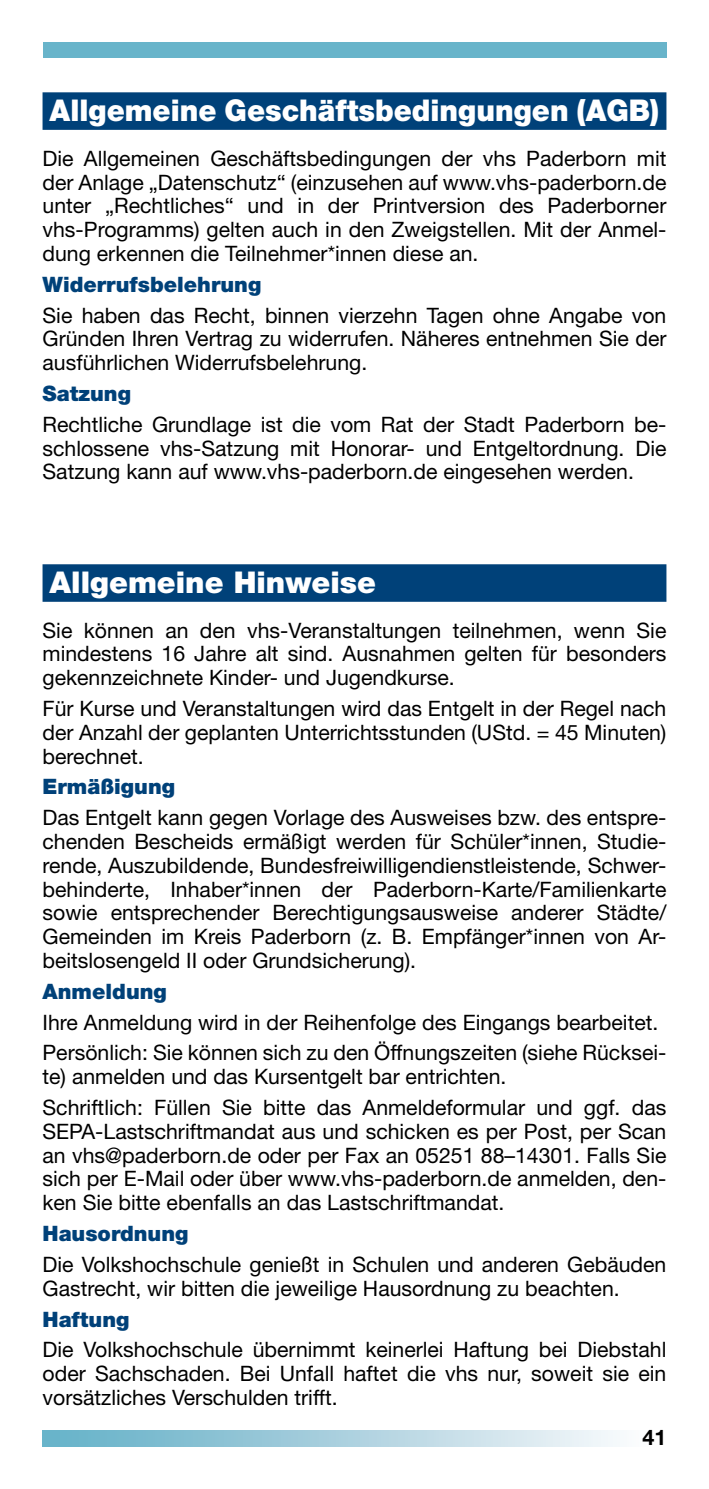
<style>
.page{position:relative;width:709px;height:1489px;background:#fff}
.page>*{position:absolute;margin:0;border:0;box-sizing:border-box;transform-origin:0 0}
.t1{font:900 30px "Helvetica Neue LT Std";color:#fff;scale:.96 1}
.t2{font:900 30px "Helvetica Neue LT Std";color:#fff}
.t3{font:700 21.5px "Helvetica Neue LT Std";color:#000}
.t4{font:21.25px/23.8px "Helvetica Neue LT Std";color:#000;text-align:justify}
.t5{font:900 21.25px "Helvetica Neue LT Std";color:#004179}
</style>
<div class="page">
<div style="left:43px;top:1430px;width:607px;height:16px;background:linear-gradient(to right,#60adc5,#fbfafc)"></div>
<div style="left:43px;top:43px;width:623px;height:15px;background:#68b4ca"></div>
<div style="left:43px;top:92px;width:623px;height:38px;background:#004179"></div>
<div style="left:43px;top:564px;width:623px;height:37px;background:#004179"></div>
<h1 class="t1" style="left:50px;top:92px;width:636px">Allgemeine Geschäftsbedingungen (AGB)</h1>
<p class="t4" style="left:43px;top:146px;width:625px">Die Allgemeinen Geschäftsbedingungen der vhs Paderborn mit der Anlage „Datenschutz“ (einzusehen auf www.vhs-paderborn.de unter „Rechtliches“ und in der Printversion des Paderborner vhs-Programms) gelten auch in den Zweigstellen. Mit der Anmel&shy;dung erkennen die Teilnehmer*innen diese an.</p>
<p class="t5" style="left:43px;top:271px;width:220px">Widerrufsbelehrung</p>
<p class="t4" style="left:43px;top:303px;width:625px">Sie haben das Recht, binnen vierzehn Tagen ohne Angabe von Gründen Ihren Vertrag zu widerrufen. Näheres entnehmen Sie der ausführlichen Widerrufsbelehrung.</p>
<p class="t5" style="left:43px;top:380px;width:90px">Satzung</p>
<p class="t4" style="left:43px;top:412px;width:625px">Rechtliche Grundlage ist die vom Rat der Stadt Paderborn be&shy;schlossene vhs-Satzung mit Honorar- und Entgeltordnung. Die Satzung kann auf www.vhs-paderborn.de eingesehen werden.</p>
<h1 class="t2" style="left:50px;top:564px;width:328px">Allgemeine Hinweise</h1>
<p class="t4" style="left:43px;top:618px;width:625px">Sie können an den vhs-Veranstaltungen teilnehmen, wenn Sie mindestens 16 Jahre alt sind. Ausnahmen gelten für besonders gekennzeichnete Kinder- und Jugendkurse.</p>
<p class="t4" style="left:43px;top:696px;width:625px">Für Kurse und Veranstaltungen wird das Entgelt in der Regel nach der Anzahl der geplanten Unterrichtsstunden (UStd. = 45 Minuten) berechnet.</p>
<p class="t5" style="left:43px;top:774px;width:134px">Ermäßigung</p>
<p class="t4" style="left:43px;top:805px;width:625px">Das Entgelt kann gegen Vorlage des Ausweises bzw. des entspre&shy;chenden Bescheids ermäßigt werden für Schüler*innen, Studie&shy;rende, Auszubildende, Bundesfreiwilligendienstleistende, Schwer&shy;behinderte, Inhaber*innen der Paderborn-Karte/Familienkarte sowie entsprechender Berechtigungsausweise anderer Städte/ Gemeinden im Kreis Paderborn (z. B. Empfänger*innen von Ar&shy;beitslosengeld II oder Grundsicherung).</p>
<p class="t5" style="left:43px;top:978px;width:126px">Anmeldung</p>
<p class="t4" style="left:43px;top:1006px;width:625px;line-height:30.8px">Ihre Anmeldung wird in der Reihenfolge des Eingangs bearbeitet.<br>Persönlich: Sie können sich zu den Öffnungszeiten (siehe Rücksei-</p>
<p class="t4" style="left:43px;top:1060px;width:625px;line-height:30.8px">te) anmelden und das Kursentgelt bar entrichten.<br>Schriftlich: Füllen Sie bitte das Anmeldeformular und ggf. das</p>
<p class="t4" style="left:43px;top:1119px;width:625px">SEPA-Lastschriftmandat aus und schicken es per Post, per Scan an vhs@paderborn.de oder per Fax an 05251 88–14301. Falls Sie sich per E-Mail oder über www.vhs-paderborn.de anmelden, den&shy;ken Sie bitte ebenfalls an das Lastschriftmandat.</p>
<p class="t5" style="left:43px;top:1220px;width:147px">Hausordnung</p>
<p class="t4" style="left:43px;top:1251px;width:625px">Die Volkshochschule genießt in Schulen und anderen Gebäuden<br>Gastrecht, wir bitten die jeweilige Hausordnung zu beachten.</p>
<p class="t5" style="left:43px;top:1306px;width:88px">Haftung</p>
<p class="t4" style="left:43px;top:1337px;width:625px">Die Volkshochschule übernimmt keinerlei Haftung bei Diebstahl oder Sachschaden. Bei Unfall haftet die vhs nur, soweit sie ein vorsätzliches Verschulden trifft.</p>
<p class="t3" style="left:642px;top:1423px;width:25px">41</p>
</div>
